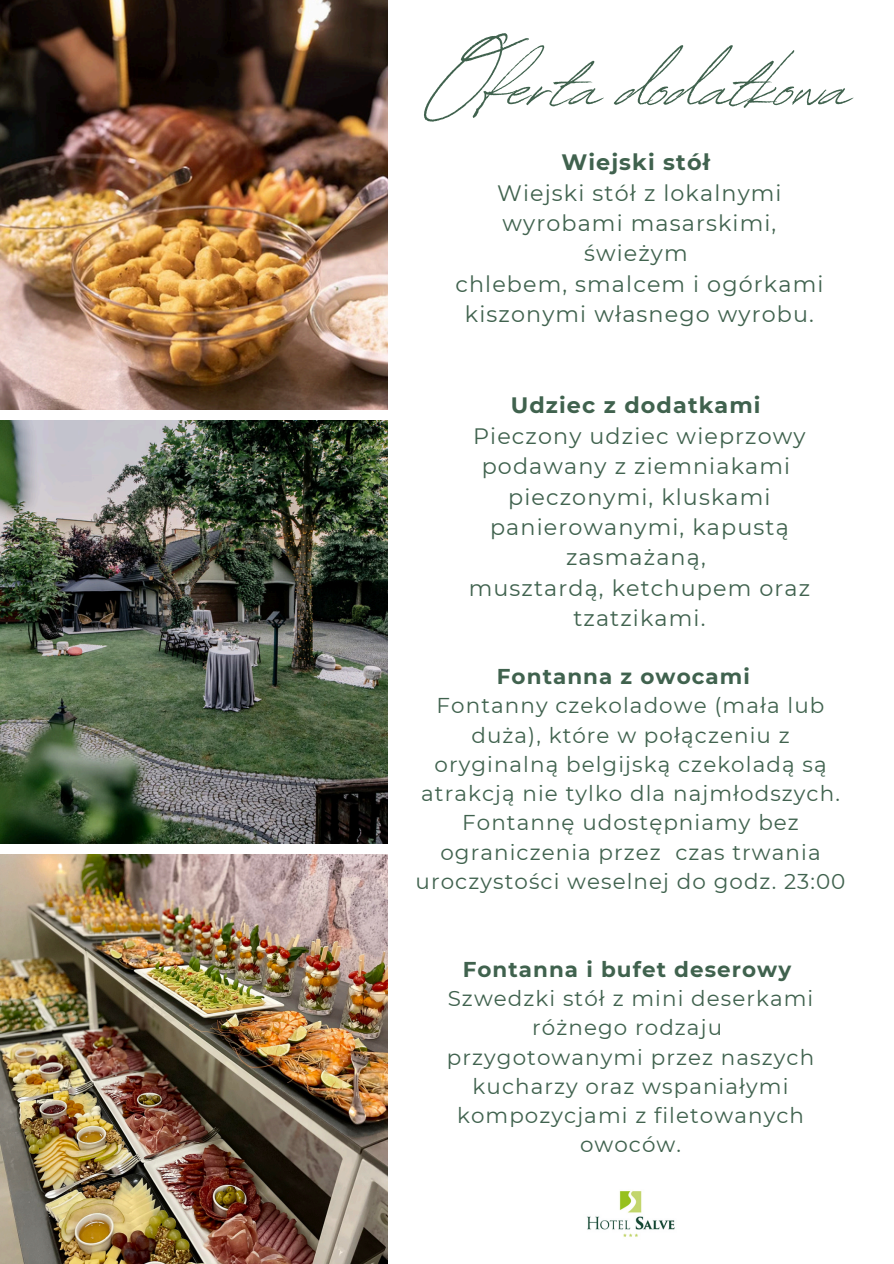
<style>
.page{position:relative;width:894px;height:1264px;background:#fff}
.page>*{position:absolute;margin:0;border:0;box-sizing:border-box;transform-origin:0 0}
.t1{font:103.35px "Revive 80 Signature";color:#40624e}
.t2{font:22.2px/30.3px "Montserrat";letter-spacing:.05em;color:#40624e;text-align:center}
.t3{font:700 22.2px "Montserrat";letter-spacing:.05em;color:#40624e}
.t4{font:21.45px/29.2px "Montserrat";letter-spacing:.05em;color:#40624e;text-align:center}
.t5{font:700 21.45px "Montserrat";letter-spacing:.05em;color:#40624e}
</style>
<div class="page">
<img style="left:0;top:0;width:387px;height:410px">
<img style="left:0;top:854px;width:387px;height:409px">
<img style="left:0;top:421px;width:387px;height:422px">
<img style="left:587px;top:1191px;width:88px;height:46px">
<h1 class="t1" style="left:427px;top:8px;width:425px">Oferta dodatkowa</h1>
<p class="t3" style="left:561px;top:149px;width:150px">Wiejski stół</p>
<p class="t2" style="left:497px;top:177px;width:286px">Wiejski stół z lokalnymi wyrobami masarskimi, świeżym</p>
<p class="t2" style="left:455px;top:269px;width:369px">chlebem, smalcem i ogórkami kiszonymi własnego wyrobu.</p>
<p class="t3" style="left:510px;top:392px;width:251px">Udziec z dodatkami</p>
<p class="t2" style="left:473px;top:420px;width:334px">Pieczony udziec wieprzowy podawany z ziemniakami</p>
<p class="t2" style="left:490px;top:481px;width:300px">pieczonymi, kluskami panierowanymi, kapustą zasmażaną,</p>
<p class="t2" style="left:468px;top:572px;width:343px">musztardą, ketchupem oraz tzatzikami.</p>
<p class="t5" style="left:496px;top:663px;width:254px">Fontanna z owocami</p>
<p class="t4" style="left:415px;top:691px;width:431px">Fontanny czekoladowe (mała lub duża), które w połączeniu z oryginalną belgijską czekoladą są atrakcją nie tylko dla najmłodszych.<br>Fontannę udostępniamy bez ograniczenia przez czas trwania uroczystości weselnej do godz. 23:00</p>
<p class="t5" style="left:462px;top:956px;width:330px">Fontanna i bufet deserowy</p>
<p class="t4" style="left:447px;top:983px;width:367px">Szwedzki stół z mini deserkami różnego rodzaju</p>
<p class="t4" style="left:447px;top:1042px;width:368px">przygotowanymi przez naszych kucharzy oraz wspaniałymi kompozycjami z filetowanych owoców.</p>
</div>
